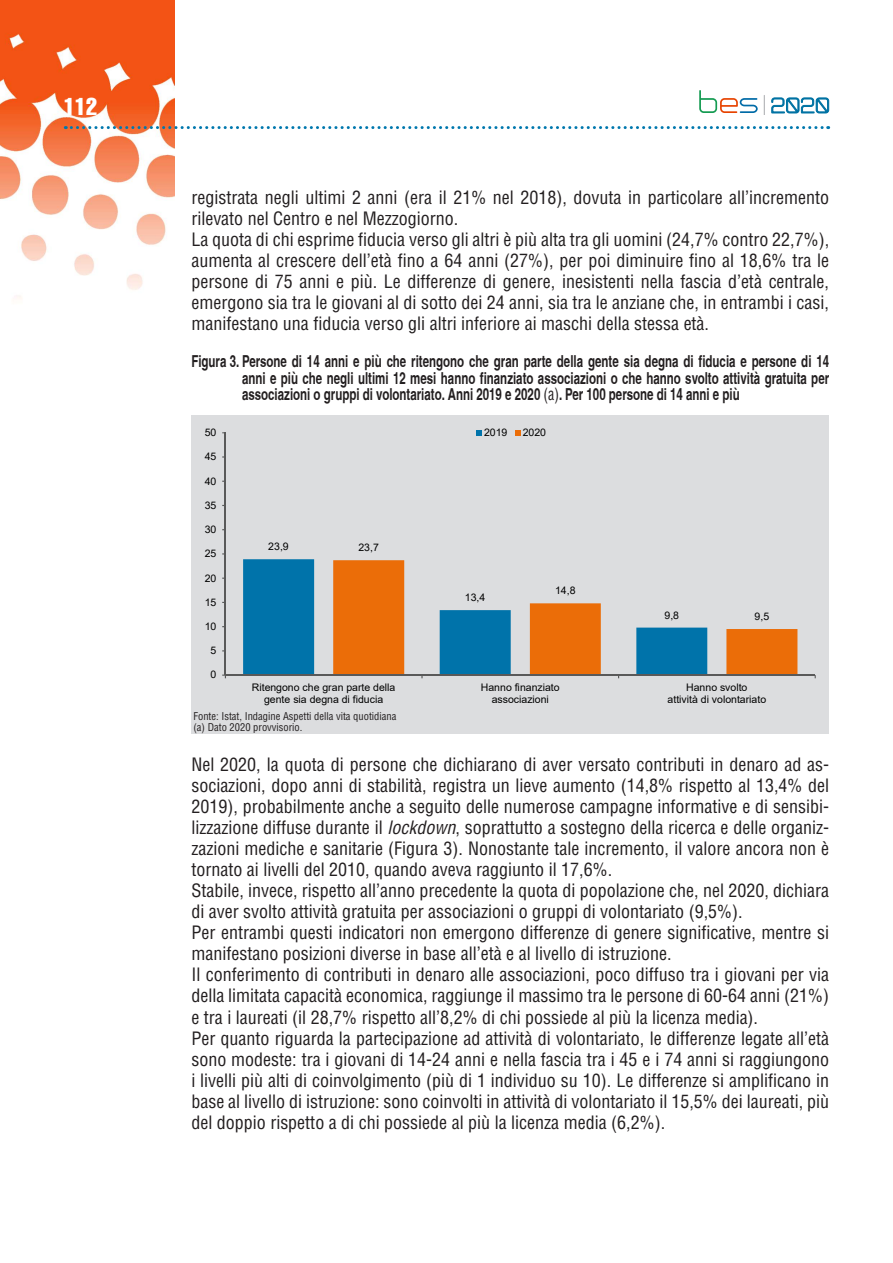
<style>
.page{position:relative;width:893px;height:1263px;background:#fff}
.page>*{position:absolute;margin:0;border:0;box-sizing:border-box;transform-origin:0 0}
.t1{font:24px "Helvetica LT Std Comp";color:#fff}
.t2{font:condensed 18px/21px "Helvetica LT Std";color:#231f20}
.t3{font:700 condensed 16.5px/16.5px "Helvetica";color:#231f20;text-align:justify;scale:.85 1}
.t4{font:condensed 10.5px/10.5px "Helvetica LT Std";color:#231f20}
.t5{font:10.35px/12px "Arial";color:#000;text-align:center}
.s1{font-family:"Helvetica LT Std";font-weight:400}
.s2{font-style:italic}
</style>
<div class="page">
<img style="left:0;top:0;width:174px;height:299px">
<svg style="left:65px;top:126px;width:764px;height:3px"></svg>
<svg style="left:764px;top:95px;width:1px;height:20px"></svg>
<svg style="left:699px;top:90px;width:59px;height:23px"></svg>
<svg style="left:771px;top:97px;width:58px;height:17px"></svg>
<div style="left:191px;top:415px;width:638px;height:319px;background:#dcdddf"></div>
<div style="left:243px;top:559px;width:72px;height:115px;background:#0073aa"></div>
<svg style="left:333px;top:560px;width:464px;height:114px"></svg>
<hr style="left:225px;top:433px;width:1px;height:242px;background:#595959">
<hr style="left:225px;top:674px;width:590px;height:2px;background:#595959">
<svg style="left:477px;top:430px;width:5px;height:6px"></svg>
<svg style="left:515px;top:430px;width:6px;height:6px"></svg>
<h1 class="t1" style="left:64px;top:91px;width:35px">112</h1>
<p class="t2" style="left:191px;top:187px;width:639px">registrata negli ultimi 2 anni (era il 21% nel 2018), dovuta in particolare all’incremento rilevato nel Centro e nel Mezzogiorno.<br>La quota di chi esprime fiducia verso gli altri è più alta tra gli uomini (24,7% contro 22,7%), aumenta al crescere dell’età fino a 64 anni (27%), per poi diminuire fino al 18,6% tra le persone di 75 anni e più. Le differenze di genere, inesistenti nella fascia d’età centrale, emergono sia tra le giovani al di sotto dei 24 anni, sia tra le anziane che, in entrambi i casi, manifestano una fiducia verso gli altri inferiore ai maschi della stessa età.</p>
<p class="t3" style="left:242px;top:353px;width:692px;text-indent:-51px">Figura 3. Persone di 14 anni e più che ritengono che gran parte della gente sia degna di fiducia e persone di 14 anni e più che negli ultimi 12 mesi hanno finanziato associazioni o che hanno svolto attività gratuita per associazioni o gruppi di volontariato. Anni 2019 e 2020 <span class="s1">(a)</span>. Per 100 persone di 14 anni e più</p>
<p class="t5" style="left:205px;top:426px;width:13px">50</p>
<p class="t5" style="left:205px;top:451px;width:13px">45</p>
<p class="t5" style="left:205px;top:475px;width:13px">40</p>
<p class="t5" style="left:205px;top:499px;width:13px">35</p>
<p class="t5" style="left:205px;top:523px;width:13px">30</p>
<p class="t5" style="left:205px;top:548px;width:13px">25</p>
<p class="t5" style="left:205px;top:572px;width:13px">20</p>
<p class="t5" style="left:205px;top:596px;width:13px">15</p>
<p class="t5" style="left:205px;top:620px;width:13px">10</p>
<p class="t5" style="left:211px;top:644px;width:7px">5</p>
<p class="t5" style="left:211px;top:669px;width:7px">0</p>
<p class="t5" style="left:268px;top:541px;width:22px">23,9</p>
<p class="t5" style="left:358px;top:542px;width:22px">23,7</p>
<p class="t5" style="left:484px;top:427px;width:25px">2019</p>
<p class="t5" style="left:523px;top:427px;width:25px">2020</p>
<p class="t5" style="left:465px;top:591px;width:22px">13,4</p>
<p class="t5" style="left:555px;top:585px;width:22px">14,8</p>
<p class="t5" style="left:664px;top:609px;width:16px">9,8</p>
<p class="t5" style="left:755px;top:610px;width:16px">9,5</p>
<p class="t5" style="left:252px;top:681px;width:145px">Ritengono che gran parte della gente sia degna di fiducia</p>
<p class="t5" style="left:481px;top:681px;width:80px">Hanno finanziato associazioni</p>
<p class="t5" style="left:668px;top:681px;width:100px">Hanno svolto<br>attività di volontariato</p>
<p class="t4" style="left:193px;top:711px;width:204px">Fonte: Istat, Indagine Aspetti della vita quotidiana (a) Dato 2020 provvisorio.</p>
<p class="t2" style="left:191px;top:754px;width:639px">Nel 2020, la quota di persone che dichiarano di aver versato contributi in denaro ad as&shy;sociazioni, dopo anni di stabilità, registra un lieve aumento (14,8% rispetto al 13,4% del 2019), probabilmente anche a seguito delle numerose campagne informative e di sensibi&shy;lizzazione diffuse durante il <span class="s2">lockdown</span>, soprattutto a sostegno della ricerca e delle organiz&shy;zazioni mediche e sanitarie (Figura 3). Nonostante tale incremento, il valore ancora non è tornato ai livelli del 2010, quando aveva raggiunto il 17,6%.<br>Stabile, invece, rispetto all’anno precedente la quota di popolazione che, nel 2020, dichiara di aver svolto attività gratuita per associazioni o gruppi di volontariato (9,5%).<br>Per entrambi questi indicatori non emergono differenze di genere significative, mentre si manifestano posizioni diverse in base all’età e al livello di istruzione.<br>Il conferimento di contributi in denaro alle associazioni, poco diffuso tra i giovani per via della limitata capacità economica, raggiunge il massimo tra le persone di 60-64 anni (21%) e tra i laureati (il 28,7% rispetto all’8,2% di chi possiede al più la licenza media).<br>Per quanto riguarda la partecipazione ad attività di volontariato, le differenze legate all’età sono modeste: tra i giovani di 14-24 anni e nella fascia tra i 45 e i 74 anni si raggiungono i livelli più alti di coinvolgimento (più di 1 individuo su 10). Le differenze si amplificano in base al livello di istruzione: sono coinvolti in attività di volontariato il 15,5% dei laureati, più del doppio rispetto a di chi possiede al più la licenza media (6,2%).</p>
</div>
